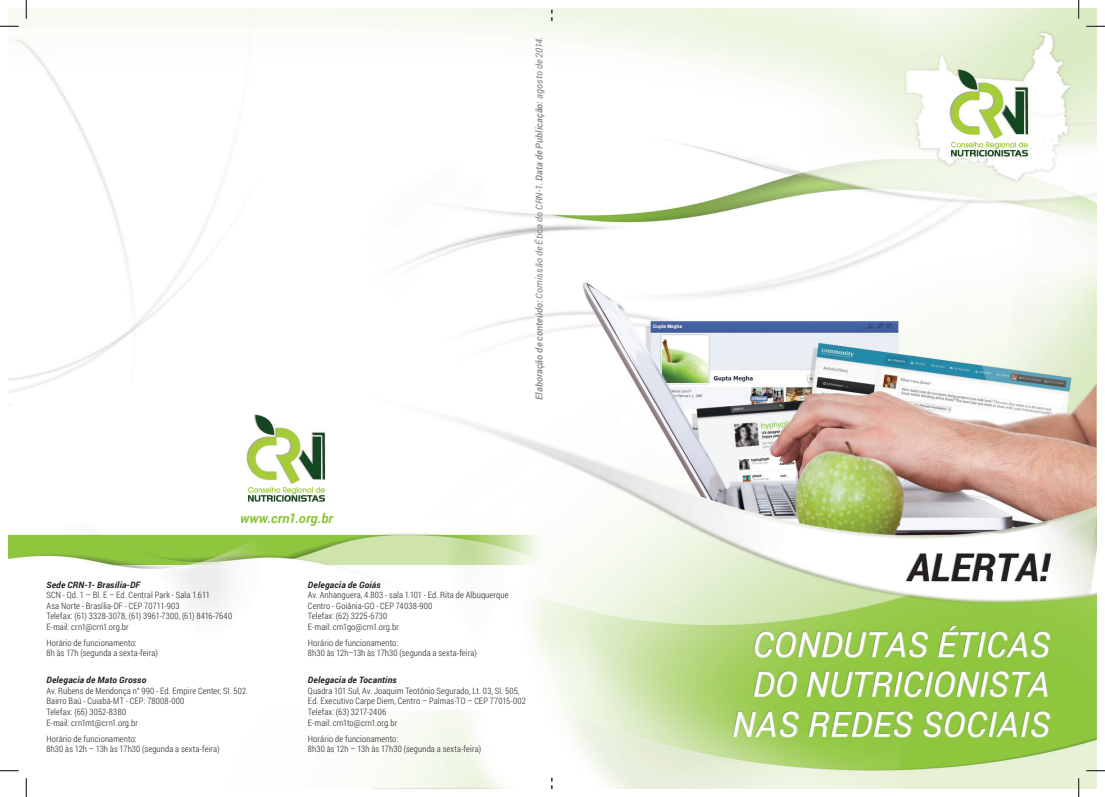
<style>
.page{position:relative;width:1105px;height:797px;background:#fff}
.page>*{position:absolute;margin:0;border:0;box-sizing:border-box;transform-origin:0 0}
.t1{font:italic 700 13.38px "Roboto";letter-spacing:.01em;color:#8bc63e}
.t2{font:italic 500 9.38px "Roboto";letter-spacing:.01em;color:#808285}
.t3{font:300 8.75px/10.5px "Roboto Condensed";letter-spacing:.015em;color:#231f20}
.t4{font:italic 700 8.75px "Roboto";letter-spacing:.02em;color:#231f20}
.s1{font-weight:400}
</style>
<div class="page">
<img style="left:9px;top:9px;width:1087px;height:779px">
<svg style="left:551px;top:9px;width:1px;height:12px"></svg>
<svg style="left:0;top:25px;width:19px;height:2px"></svg>
<svg style="left:1086px;top:25px;width:19px;height:2px"></svg>
<svg style="left:0;top:770px;width:19px;height:1px"></svg>
<svg style="left:1086px;top:770px;width:19px;height:1px"></svg>
<svg style="left:25px;top:0;width:2px;height:19px"></svg>
<svg style="left:25px;top:778px;width:2px;height:19px"></svg>
<svg style="left:1078px;top:0;width:1px;height:19px"></svg>
<svg style="left:1078px;top:778px;width:1px;height:19px"></svg>
<p class="t2" style="left:532px;top:400px;width:365px;rotate:-90deg">Elaboração de conteúdo: <span class="s1">Comissão de Ética do CRN-1.</span> Data de Publicação: <span class="s1">agosto de 2014.</span></p>
<h1 class="t1" style="left:240px;top:508px;width:94px">www.crn1.org.br</h1>
<p class="t4" style="left:46px;top:578px;width:95px">Sede CRN-1- Brasília-DF</p>
<p class="t3" style="left:46px;top:589px;width:187px">SCN - Qd. 1 – Bl. E – Ed. Central Park - Sala 1.611<br>Asa Norte - Brasília-DF - CEP 70711-903<br>Telefax: (61) 3328-3078, (61) 3961-7300, (61) 8416-7640<br>E-mail: crn1@crn1.org.br</p>
<p class="t3" style="left:46px;top:637px;width:113px">Horário de funcionamento:<br>8h às 17h (segunda a sexta-feira)</p>
<p class="t4" style="left:308px;top:578px;width:74px">Delegacia de Goiás</p>
<p class="t3" style="left:308px;top:589px;width:202px">Av. Anhanguera, 4.803 - sala 1.101 - Ed. Rita de Albuquerque Centro - Goiânia-GO - CEP 74038-900<br>Telefax: (62) 3225-6730<br>E-mail: crn1go@crn1.org.br</p>
<p class="t3" style="left:308px;top:637px;width:170px">Horário de funcionamento:<br>8h30 às 12h–13h às 17h30 (segunda a sexta-feira)</p>
<p class="t4" style="left:46px;top:674px;width:101px">Delegacia de Mato Grosso</p>
<p class="t3" style="left:46px;top:685px;width:201px">Av. Rubens de Mendonça n° 990 - Ed. Empire Center, Sl. 502<br>Bairro Baú - Cuiabá-MT - CEP: 78008-000<br>Telefax: (65) 3052-8380<br>E-mail: crn1mt@crn1.org.br</p>
<p class="t3" style="left:46px;top:733px;width:175px">Horário de funcionamento:<br>8h30 às 12h – 13h às 17h30 (segunda a sexta-feira)</p>
<p class="t4" style="left:308px;top:674px;width:90px">Delegacia de Tocantins</p>
<p class="t3" style="left:308px;top:685px;width:220px">Quadra 101 Sul, Av. Joaquim Teotônio Segurado, Lt. 03, Sl. 505, Ed. Executivo Carpe Diem, Centro – Palmas-TO – CEP 77015-002<br>Telefax: (63) 3217-2406<br>E-mail: crn1to@crn1.org.br</p>
<p class="t3" style="left:308px;top:733px;width:175px">Horário de funcionamento:<br>8h30 às 12h – 13h às 17h30 (segunda a sexta-feira)</p>
</div>
